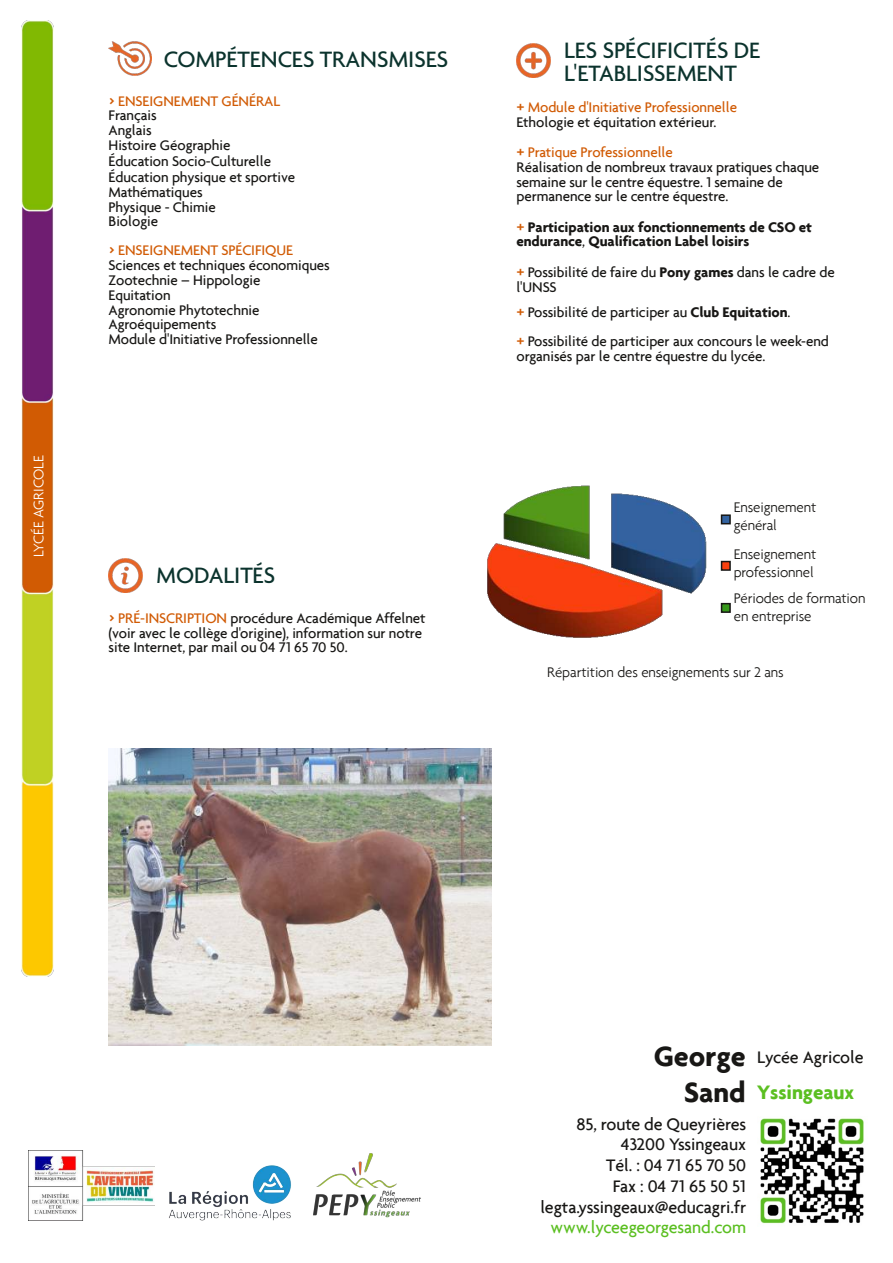
<style>
.page{position:relative;width:893px;height:1263px;background:#fff}
.page>*{position:absolute;margin:0;border:0;box-sizing:border-box;transform-origin:0 0}
.t1{font:700 30px/36px "Agenda";letter-spacing:-.005em;color:#181715;text-align:right}
.t2{font:500 24px/22.5px "Agenda";color:#0b332d}
.t3{font:700 21px "Agenda";letter-spacing:-.005em;color:#5bbf21}
.t4{font:500 18px/20.7px "Agenda";letter-spacing:-.005em;color:#181715;text-align:right}
.t5{font:500 18px "Agenda";letter-spacing:-.01em;color:#5bbf21}
.t6{font:500 15px/14.7px "Agenda";letter-spacing:-.005em;color:#181715}
.t7{font:300 15px/17.9px "Agenda";letter-spacing:-.01em;color:#181715}
.t8{font:700 15px/14.7px "Agenda";letter-spacing:-.005em;color:#181715}
.t9{font:500 15px/14.7px "Agenda";letter-spacing:-.005em;color:#d15b05}
.t10{font:300 15px "Agenda";letter-spacing:-.01em;color:#fff}
.s1{font-size:18px;color:#d15b05}
.s2{color:#d15b05}
.s3{font-size:18px}
.s4{color:#181715}
.s5{font-weight:500;font-size:18px;color:#d15b05}
.s6{font-weight:500}
.s7{font-weight:700}
</style>
<div class="page">
<img style="left:21px;top:20px;width:33px;height:957px">
<img style="left:109px;top:42px;width:43px;height:34px">
<img style="left:109px;top:559px;width:34px;height:34px">
<img style="left:516px;top:44px;width:34px;height:34px">
<img style="left:29px;top:1150px;width:125px;height:70px">
<img style="left:154px;top:1165px;width:137px;height:56px">
<img style="left:313px;top:1153px;width:108px;height:65px">
<img style="left:760px;top:1118px;width:104px;height:106px">
<div style="left:722px;top:515px;width:8px;height:9px;background:#3363a0"></div>
<div style="left:721px;top:514px;width:10px;height:10px;border:2px solid #181715"></div>
<div style="left:722px;top:561px;width:8px;height:9px;background:#f9400e"></div>
<div style="left:721px;top:561px;width:10px;height:10px;border:2px solid #181715"></div>
<div style="left:722px;top:604px;width:8px;height:8px;background:#37991b"></div>
<div style="left:721px;top:603px;width:10px;height:10px;border:2px solid #181715"></div>
<img style="left:487px;top:485px;width:220px;height:153px">
<img style="left:109px;top:748px;width:382px;height:298px">
<p class="t10" style="left:33px;top:557px;width:103px;rotate:-90deg">LYCÉE AGRICOLE</p>
<h2 class="t2" style="left:164px;top:50px;width:286px">COMPÉTENCES TRANSMISES</h2>
<p class="t6" style="left:109px;top:94px;width:188px;line-height:15.1px"><span class="s1">&gt;</span> <span class="s2">ENSEIGNEMENT GÉNÉRAL<br></span>Français<br>Anglais<br>Histoire Géographie<br>Éducation Socio-Culturelle<br>Éducation physique et sportive<br>Mathématiques<br>Physique - Chimie<br>Biologie</p>
<p class="t6" style="left:109px;top:244px;width:223px"><span class="s1">&gt;</span> <span class="s2">ENSEIGNEMENT SPÉCIFIQUE<br></span>Sciences et techniques économiques<br>Zootechnie – Hippologie<br>Equitation<br>Agronomie Phytotechnie<br>Agroéquipements<br>Module d'Initiative Professionnelle</p>
<h2 class="t2" style="left:156px;top:566px;width:120px">MODALITÉS</h2>
<p class="t6" style="left:109px;top:612px;width:319px"><span class="s1">&gt;</span> <span class="s2">PRÉ-INSCRIPTION</span> procédure Académique Affelnet (voir avec le collège d'origine), information sur notre site Internet, par mail ou 04 71 65 70 50.</p>
<h2 class="t2" style="left:564px;top:41px;width:198px">LES SPÉCIFICITÉS DE<br>L'ETABLISSEMENT</h2>
<p class="t9" style="left:516px;top:101px;width:222px"><span class="s3">+</span> Module d'Initiative Professionnelle<br><span class="s4">Ethologie et équitation extérieur.</span></p>
<p class="t6" style="left:516px;top:146px;width:304px"><span class="s1">+</span> <span class="s2">Pratique Professionnelle<br></span>Réalisation de nombreux travaux pratiques chaque semaine sur le centre équestre. 1 semaine de permanence sur le centre équestre.</p>
<p class="t8" style="left:516px;top:221px;width:297px"><span class="s5">+</span> Participation aux fonctionnements de CSO et endurance<span class="s6">,</span> Qualification Label loisirs</p>
<p class="t6" style="left:516px;top:266px;width:320px"><span class="s1">+</span> Possibilité de faire du <span class="s7">Pony games</span> dans le cadre de l'UNSS</p>
<p class="t6" style="left:516px;top:299px;width:314px;line-height:29px"><span class="s1">+</span> Possibilité de participer au <span class="s7">Club Equitation</span>.<br><span class="s1">+</span> Possibilité de participer aux concours le week-end</p>
<p class="t6" style="left:516px;top:350px;width:250px">organisés par le centre équestre du lycée.</p>
<p class="t7" style="left:734px;top:500px;width:84px">Enseignement général</p>
<p class="t7" style="left:734px;top:547px;width:84px">Enseignement professionnel</p>
<p class="t7" style="left:734px;top:590px;width:133px">Périodes de formation en entreprise</p>
<p class="t7" style="left:547px;top:665px;width:238px">Répartition des enseignements sur 2 ans</p>
<h1 class="t1" style="left:654px;top:1041px;width:94px">George<br>Sand</h1>
<p class="t4" style="left:540px;top:1115px;width:207px">85, route de Queyrières<br>43200 Yssingeaux<br>Tél. : 04 71 65 70 50<br>Fax : 04 71 65 50 51 legta.yssingeaux@educagri.fr</p>
<p class="t5" style="left:550px;top:1220px;width:197px">www.lyceegeorgesand.com</p>
<p class="t4" style="left:757px;top:1048px;width:108px">Lycée Agricole</p>
<h3 class="t3" style="left:757px;top:1083px;width:98px">Yssingeaux</h3>
</div>
